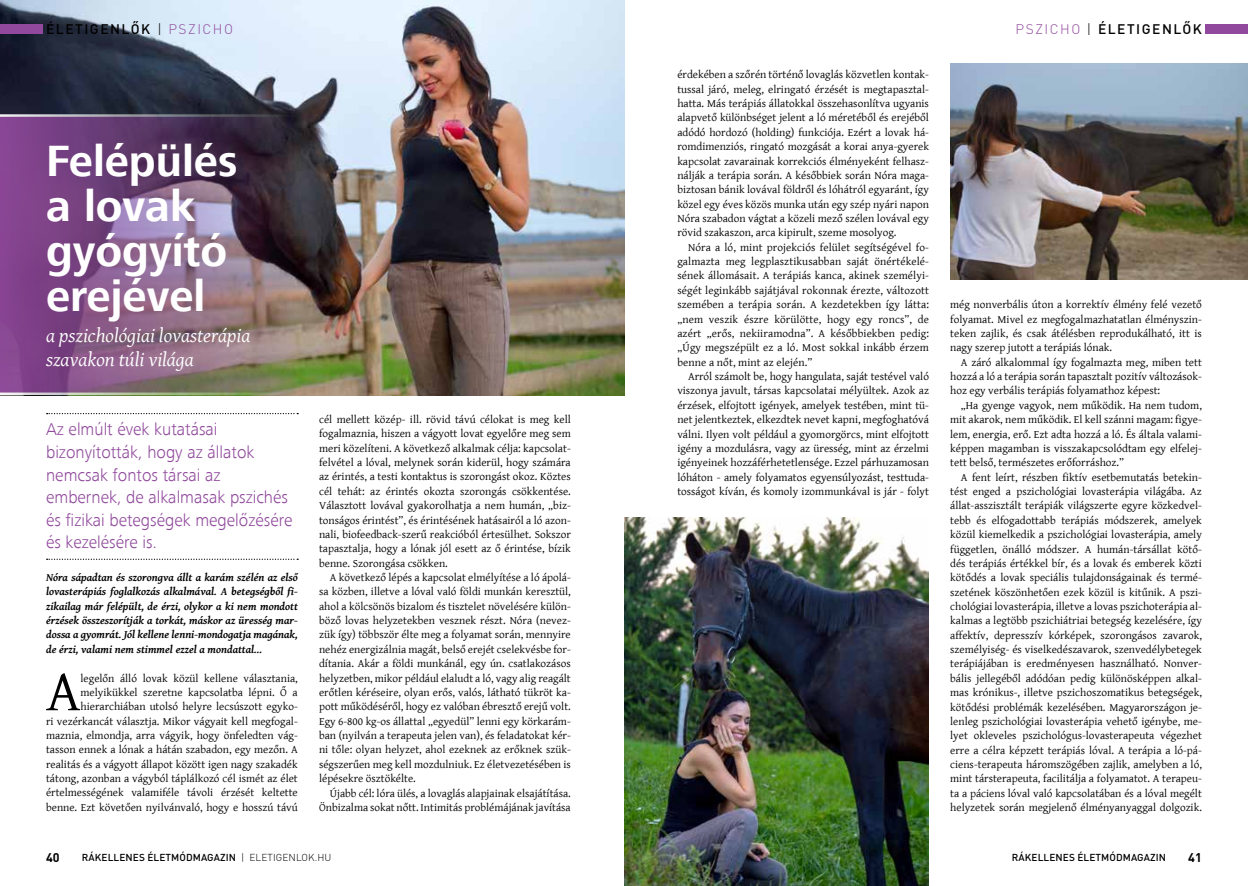
<style>
.page{position:relative;width:1248px;height:886px;background:#fff}
.page>*{position:absolute;margin:0;border:0;box-sizing:border-box;transform-origin:0 0}
.t1{font:58px "Gentium Basic";color:#000}
.t2{font:700 45px/45px "ZEISS Frutiger Next W1 G";color:#fff}
.t3{font:italic 20px/24px "Gentium Basic";color:#fff}
.t4{font:300 17.5px/22.5px "ZEISS Frutiger Next W1 G";color:#90499c}
.t5{font:500 13.75px "DIN Pro";letter-spacing:.11em;color:#000}
.t6{font:700 12.5px "DIN Pro";color:#000}
.t7{font:11.25px/14.4px "Gentium Basic";color:#000;text-align:justify}
.t8{font:italic 700 11.25px/14.4px "Gentium Basic";color:#000;text-align:justify}
.t9{font:500 10px "DIN Pro";letter-spacing:.01em;color:#000}
.s1{font-weight:300}
.s2{font-weight:300;color:#90499c}
</style>
<div class="page">
<img style="left:0;top:0;width:624px;height:395px">
<svg style="left:47px;top:413px;width:251px;height:1px"></svg>
<svg style="left:47px;top:559px;width:251px;height:1px"></svg>
<div style="left:0;top:24px;width:43px;height:10px;background:#90499c"></div>
<div style="left:1205px;top:24px;width:42px;height:10px;background:#90499c"></div>
<img style="left:624px;top:517px;width:304px;height:369px">
<img style="left:950px;top:64px;width:297px;height:216px">
<img style="left:0;top:114px;width:298px;height:281px">
<p class="t5" style="left:46px;top:20px;width:188px">ÉLETIGENLŐK <span class="s1">|</span> <span class="s2">PSZICHO</span></p>
<p class="t5" style="left:1015px;top:20px;width:188px"><span class="s2">PSZICHO</span> <span class="s1">|</span> ÉLETIGENLŐK</p>
<h2 class="t2" style="left:46px;top:140px;width:193px">Felépülés a lovak gyógyító erejével</h2>
<h3 class="t3" style="left:46px;top:323px;width:206px">a pszichológiai lovasterápia szavakon túli világa</h3>
<h3 class="t4" style="left:46px;top:418px;width:248px">Az elmúlt évek kutatásai bizonyították, hogy az állatok nemcsak fontos társai az embernek, de alkalmasak pszichés és fizikai betegségek megelőzésére és kezelésére is.</h3>
<p class="t8" style="left:46px;top:570px;width:253px">Nóra sápadtan és szorongva állt a karám szélén az első lovasterápiás foglalkozás alkalmával. A betegségből fi&shy;zikailag már felépült, de érzi, olykor a ki nem mondott érzések összeszorítják a torkát, máskor az üresség mar&shy;dossa a gyomrát. Jól kellene lenni-mondogatja magának, de érzi, valami nem stimmel ezzel a mondattal…</p>
<h1 class="t1" style="left:46px;top:649px;width:36px">A</h1>
<p class="t7" style="left:46px;top:670px;width:253px;text-align:right">legelőn álló lovak közül kellene választania, melyikükkel szeretne kapcsolatba lépni. Ő a hierarchiában utolsó helyre lecsúszott egyko-<br>ri vezérkancát választja. Mikor vágyait kell megfogal&shy;maznia, elmondja, arra vágyik, hogy önfeledten vág&shy;tasson ennek a lónak a hátán szabadon, egy mezőn. A realitás és a vágyott állapot között igen nagy szakadék tátong, azonban a vágyból táplálkozó cél ismét az élet értelmességének valamiféle távoli érzését keltette benne. Ezt követően nyilvánvaló, hogy e hosszú távú</p>
<p class="t7" style="left:319px;top:412px;width:253px">cél mellett közép- ill. rövid távú célokat is meg kell fogalmaznia, hiszen a vágyott lovat egyelőre meg sem meri közelíteni. A következő alkalmak célja: kapcsolat&shy;felvétel a lóval, melynek során kiderül, hogy számára az érintés, a testi kontaktus is szorongást okoz. Köztes cél tehát: az érintés okozta szorongás csökkentése.<br>Választott lovával gyakorolhatja a nem humán, „biz&shy;tonságos érintést”, és érintésének hatásairól a ló azon&shy;nali, biofeedback-szerű reakcióból értesülhet. Sokszor tapasztalja, hogy a lónak jól esett az ő érintése, bízik benne. Szorongása csökken.</p>
<p class="t7" style="left:319px;top:570px;width:253px;text-indent:11px">A következő lépés a kapcsolat elmélyítése a ló ápolá&shy;sa közben, illetve a lóval való földi munkán keresztül, ahol a kölcsönös bizalom és tisztelet növelésére külön&shy;böző lovas helyzetekben vesznek részt. Nóra (nevez&shy;zük így) többször élte meg a folyamat során, mennyire nehéz energizálnia magát, belső erejét cselekvésbe for&shy;dítania. Akár a földi munkánál, egy ún. csatlakozásos helyzetben, mikor például elaludt a ló, vagy alig reagált erőtlen kéréseire, olyan erős, valós, látható tükröt ka&shy;pott működéséről, hogy ez valóban ébresztő erejű volt.<br>Egy 6-800 kg-os állattal „egyedül” lenni egy körkarám&shy;ban (nyilván a terapeuta jelen van), és feladatokat kér&shy;ni tőle: olyan helyzet, ahol ezeknek az erőknek szük&shy;ségszerűen meg kell mozdulniuk. Ez életvezetésében is lépésekre ösztökélte.</p>
<p class="t7" style="left:319px;top:785px;width:253px;text-align:right">Újabb cél: lóra ülés, a lovaglás alapjainak elsajátítása.<br>Önbizalma sokat nőtt. Intimitás problémájának javítása</p>
<p class="t7" style="left:677px;top:67px;width:253px">érdekében a szőrén történő lovaglás közvetlen kontak&shy;tussal járó, meleg, elringató érzését is megtapasztal&shy;hatta. Más terápiás állatokkal összehasonlítva ugyanis alapvető különbséget jelent a ló méretéből és erejéből adódó hordozó (holding) funkciója. Ezért a lovak há&shy;romdimenziós, ringató mozgását a korai anya-gyerek kapcsolat zavarainak korrekciós élményeként felhasz&shy;nálják a terápia során. A későbbiek során Nóra maga&shy;biztosan bánik lovával földről és lóhátról egyaránt, így közel egy éves közös munka után egy szép nyári napon Nóra szabadon vágtat a közeli mező szélen lovával egy rövid szakaszon, arca kipirult, szeme mosolyog.</p>
<p class="t7" style="left:677px;top:240px;width:253px;text-indent:11px">Nóra a ló, mint projekciós felület segítségével fo&shy;galmazta meg legplasztikusabban saját önértékelé&shy;sének állomásait. A terápiás kanca, akinek személyi&shy;ségét leginkább sajátjával rokonnak érezte, változott szemében a terápia során. A kezdetekben így látta: „nem veszik észre körülötte, hogy egy roncs”, de azért „erős, nekiiramodna”. A későbbiekben pedig: „Úgy megszépült ez a ló. Most sokkal inkább érzem benne a nőt, mint az elején.”</p>
<p class="t7" style="left:677px;top:369px;width:253px;text-indent:11px">Arról számolt be, hogy hangulata, saját testével való viszonya javult, társas kapcsolatai mélyültek. Azok az érzések, elfojtott igények, amelyek testében, mint tü&shy;net jelentkeztek, elkezdtek nevet kapni, megfoghatóvá válni. Ilyen volt például a gyomorgörcs, mint elfojtott igény a mozdulásra, vagy az üresség, mint az érzelmi igényeinek hozzáférhetetlensége. Ezzel párhuzamosan lóháton - amely folyamatos egyensúlyozást, testtuda&shy;tosságot kíván, és komoly izommunkával is jár - folyt</p>
<p class="t7" style="left:950px;top:297px;width:253px">még nonverbális úton a korrektív élmény felé vezető folyamat. Mivel ez megfogalmazhatatlan élményszin&shy;teken zajlik, és csak átélésben reprodukálható, itt is nagy szerep jutott a terápiás lónak.</p>
<p class="t7" style="left:950px;top:354px;width:253px;text-indent:11px">A záró alkalommal így fogalmazta meg, miben tett hozzá a ló a terápia során tapasztalt pozitív változások&shy;hoz egy verbális terápiás folyamathoz képest:</p>
<p class="t7" style="left:950px;top:398px;width:253px;text-indent:11px">„Ha gyenge vagyok, nem működik. Ha nem tudom, mit akarok, nem működik. El kell szánni magam: figye&shy;lem, energia, erő. Ezt adta hozzá a ló. És általa valami&shy;képpen magamban is visszakapcsolódtam egy elfelej&shy;tett belső, természetes erőforráshoz.”</p>
<p class="t7" style="left:950px;top:469px;width:253px;text-indent:11px">A fent leírt, részben fiktív esetbemutatás betekin&shy;tést enged a pszichológiai lovasterápia világába. Az állat-asszisztált terápiák világszerte egyre közkedvel&shy;tebb és elfogadottabb terápiás módszerek, amelyek közül kiemelkedik a pszichológiai lovasterápia, amely független, önálló módszer. A humán-társállat kötő&shy;dés terápiás értékkel bír, és a lovak és emberek közti kötődés a lovak speciális tulajdonságainak és termé&shy;szetének köszönhetően ezek közül is kitűnik. A pszi&shy;chológiai lovasterápia, illetve a lovas pszichoterápia al&shy;kalmas a legtöbb pszichiátriai betegség kezelésére, így affektív, depresszív kórképek, szorongásos zavarok, személyiség- és viselkedészavarok, szenvedélybetegek terápiájában is eredményesen használható. Nonver&shy;bális jellegéből adódóan pedig különösképpen alkal&shy;mas krónikus-, illetve pszichoszomatikus betegségek, kötődési problémák kezelésében. Magyarországon je&shy;lenleg pszichológiai lovasterápia vehető igénybe, me&shy;lyet okleveles pszichológus-lovasterapeuta végezhet erre a célra képzett terápiás lóval. A terápia a ló-pá&shy;ciens-terapeuta háromszögében zajlik, amelyben a ló, mint társterapeuta, facilitálja a folyamatot. A terapeu&shy;ta a páciens lóval való kapcsolatában és a lóval megélt helyzetek során megjelenő élményanyaggal dolgozik.</p>
<p class="t6" style="left:46px;top:849px;width:15px">40</p>
<p class="t9" style="left:82px;top:850px;width:251px">RÁKELLENES ÉLETMÓDMAGAZIN <span class="s1">| ELETIGENLOK.HU</span></p>
<p class="t9" style="left:1011px;top:850px;width:156px">RÁKELLENES ÉLETMÓDMAGAZIN</p>
<p class="t6" style="left:1188px;top:849px;width:15px">41</p>
</div>
